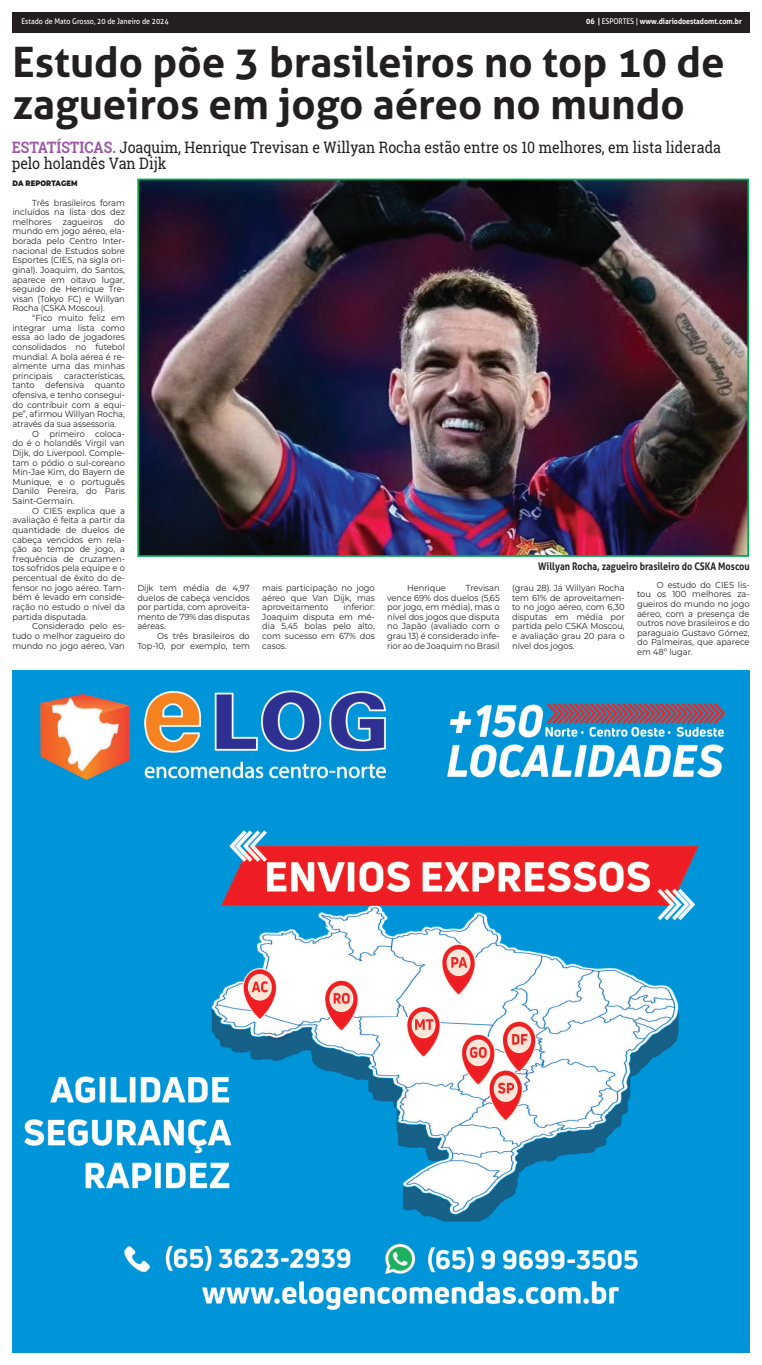
<style>
.page{position:relative;width:762px;height:1365px;background:#fff}
.page>*{position:absolute;margin:0;border:0;box-sizing:border-box;transform-origin:0 0}
.t1{font:700 42px/42px "Aller";color:#231f20}
.t2{font:15.75px/15.8px "Roboto Slab";color:#231f20;scale:.9 1}
.t3{font:700 10.5px "Aller";color:#231f20;scale:.86 1}
.t4{font:8.75px/9.6px "Montserrat";letter-spacing:-.005em;color:#231f20;text-align:justify;scale:.95 1}
.t5{font:700 7.88px "Aller";color:#fff;scale:.9 1}
.t6{font:7.88px "Aller";color:#fff;scale:.9 1}
.t7{font:900 7.88px "Montserrat";letter-spacing:.01em;color:#231f20;scale:.86 1}
.s1{font-weight:400}
.s2{font-weight:700;color:#9b5ba5}
</style>
<div class="page">
<div style="left:13px;top:12px;width:736px;height:21px;background:#231f20"></div>
<img style="left:140px;top:182px;width:606px;height:372px">
<div style="left:137px;top:179px;width:612px;height:378px;border:2px solid #00a54f"></div>
<div style="left:12px;top:670px;width:737px;height:682px;background:#0095d9"></div>
<img style="left:24px;top:690px;width:702px;height:620px">
<p class="t6" style="left:21px;top:17px;width:165px">Estado de Mato Grosso, 20 de Janeiro de 2024</p>
<p class="t5" style="left:586px;top:17px;width:175px">06 | <span class="s1">ESPORTES |</span> www.diariodoestadomt.com.br</p>
<h1 class="t1" style="left:12px;top:40px;width:713px">Estudo põe 3 brasileiros no top 10 de zagueiros em jogo aéreo no mundo</h1>
<h2 class="t2" style="left:12px;top:139px;width:789px"><span class="s2">ESTATÍSTICAS.</span> Joaquim, Henrique Trevisan e Willyan Rocha estão entre os 10 melhores, em lista liderada pelo holandês Van Dijk</h2>
<p class="t7" style="left:12px;top:177px;width:77px">DA REPORTAGEM</p>
<p class="t4" style="left:12px;top:197px;width:120px;text-indent:20px">Três brasileiros foram incluídos na lista dos dez melhores</p>
<p class="t4" style="left:12px;top:216px;width:120px;text-indent:102px">do mundo em jogo aéreo, ela&shy;borada pelo Centro Inter&shy;nacional de Estudos sobre Esportes (CIES, na sigla ori&shy;ginal). Joaquim, do Santos, aparece em oitavo lugar, seguido de Henrique Tre&shy;visan (Tokyo FC) e Willyan Rocha (CSKA Moscou).</p>
<p class="t4" style="left:12px;top:313px;width:120px;text-indent:20px">“Fico muito feliz em integrar uma lista como essa ao lado de jogadores consolidados no futebol mundial. A bola aérea é re&shy;almente uma das minhas principais</p>
<p class="t4" style="left:63px;top:216px;width:43px">zagueiros</p>
<p class="t4" style="left:64px;top:370px;width:65px">características,</p>
<p class="t4" style="left:12px;top:380px;width:120px">tanto defensiva quanto</p>
<p class="t4" style="left:12px;top:390px;width:120px">ofensiva, e tenho consegui-</p>
<p class="t4" style="left:12px;top:399px;width:120px">do contribuir com a equi-</p>
<p class="t4" style="left:12px;top:409px;width:120px">pe”, afirmou Willyan Rocha,</p>
<p class="t4" style="left:12px;top:419px;width:111px">através da sua assessoria.</p>
<p class="t4" style="left:32px;top:428px;width:99px">O primeiro coloca-</p>
<p class="t4" style="left:12px;top:438px;width:120px">do é o holandês Virgil van</p>
<p class="t4" style="left:12px;top:447px;width:120px">Dijk, do Liverpool. Comple-</p>
<p class="t4" style="left:12px;top:457px;width:120px">tam o pódio o sul-coreano</p>
<p class="t4" style="left:12px;top:467px;width:120px">Min-Jae Kim, do Bayern de</p>
<p class="t4" style="left:12px;top:476px;width:120px">Munique, e o português</p>
<p class="t4" style="left:12px;top:486px;width:120px">Danilo Pereira, do Paris</p>
<p class="t4" style="left:12px;top:496px;width:67px">Saint-Germain.</p>
<p class="t4" style="left:32px;top:505px;width:99px">O CIES explica que a</p>
<p class="t4" style="left:12px;top:515px;width:120px">avaliação é feita a partir da</p>
<p class="t4" style="left:12px;top:524px;width:120px">quantidade de duelos de</p>
<p class="t4" style="left:12px;top:534px;width:120px">cabeça vencidos em rela-</p>
<p class="t4" style="left:12px;top:544px;width:120px">ção ao tempo de jogo, a</p>
<p class="t4" style="left:12px;top:553px;width:120px">frequência de cruzamen-</p>
<p class="t4" style="left:12px;top:563px;width:120px">tos sofridos pela equipe e o</p>
<p class="t4" style="left:12px;top:573px;width:120px">percentual de êxito do de-</p>
<p class="t4" style="left:12px;top:582px;width:120px">fensor no jogo aéreo. Tam-</p>
<p class="t4" style="left:12px;top:592px;width:120px">bém é levado em conside-</p>
<p class="t4" style="left:12px;top:601px;width:120px">ração no estudo o nível da</p>
<p class="t4" style="left:12px;top:611px;width:81px">partida disputada.</p>
<p class="t4" style="left:32px;top:621px;width:99px">Considerado pelo es-</p>
<p class="t4" style="left:12px;top:630px;width:120px">tudo o melhor zagueiro do</p>
<p class="t4" style="left:12px;top:640px;width:120px">mundo no jogo aéreo, Van</p>
<p class="t4" style="left:137px;top:582px;width:120px">Dijk tem média de 4,97 duelos de cabeça vencidos por partida, com aproveita&shy;mento de 79% das disputas aéreas.</p>
<p class="t4" style="left:137px;top:630px;width:120px;text-align:right">Os três brasileiros do<br>Top-10, por exemplo, tem</p>
<p class="t4" style="left:262px;top:582px;width:120px">mais participação no jogo aéreo que Van Dijk, mas aproveitamento</p>
<p class="t4" style="left:262px;top:602px;width:120px;text-indent:81px">inferior:<br>Joaquim disputa em mé&shy;dia 5,45 bolas pelo alto, com sucesso em 67% dos casos.</p>
<p class="t3" style="left:538px;top:559px;width:247px">Willyan Rocha, zagueiro brasileiro do CSKA Moscou</p>
<p class="t4" style="left:387px;top:582px;width:120px;text-indent:79px">Trevisan vence 69% dos duelos (5,65 por jogo, em média), mas o nível dos jogos que disputa no Japão (avaliado com o grau 13) é considerado infe&shy;rior ao de Joaquim no Brasil</p>
<p class="t4" style="left:512px;top:582px;width:120px">(grau 28). Já Willyan Rocha tem 61% de aproveitamen&shy;to no jogo aéreo, com 6,30 disputas em média por partida pelo CSKA Moscou, e avaliação grau 20 para o nível dos jogos.</p>
<p class="t4" style="left:637px;top:579px;width:120px;text-indent:20px">O estudo do CIES lis&shy;tou os 100 melhores za&shy;gueiros do mundo no jogo aéreo, com a presença de outros nove brasileiros e do paraguaio Gustavo Gómez, do Palmeiras, que aparece em 48º lugar.</p>
<p class="t4" style="left:407px;top:582px;width:42px">Henrique</p>
</div>
